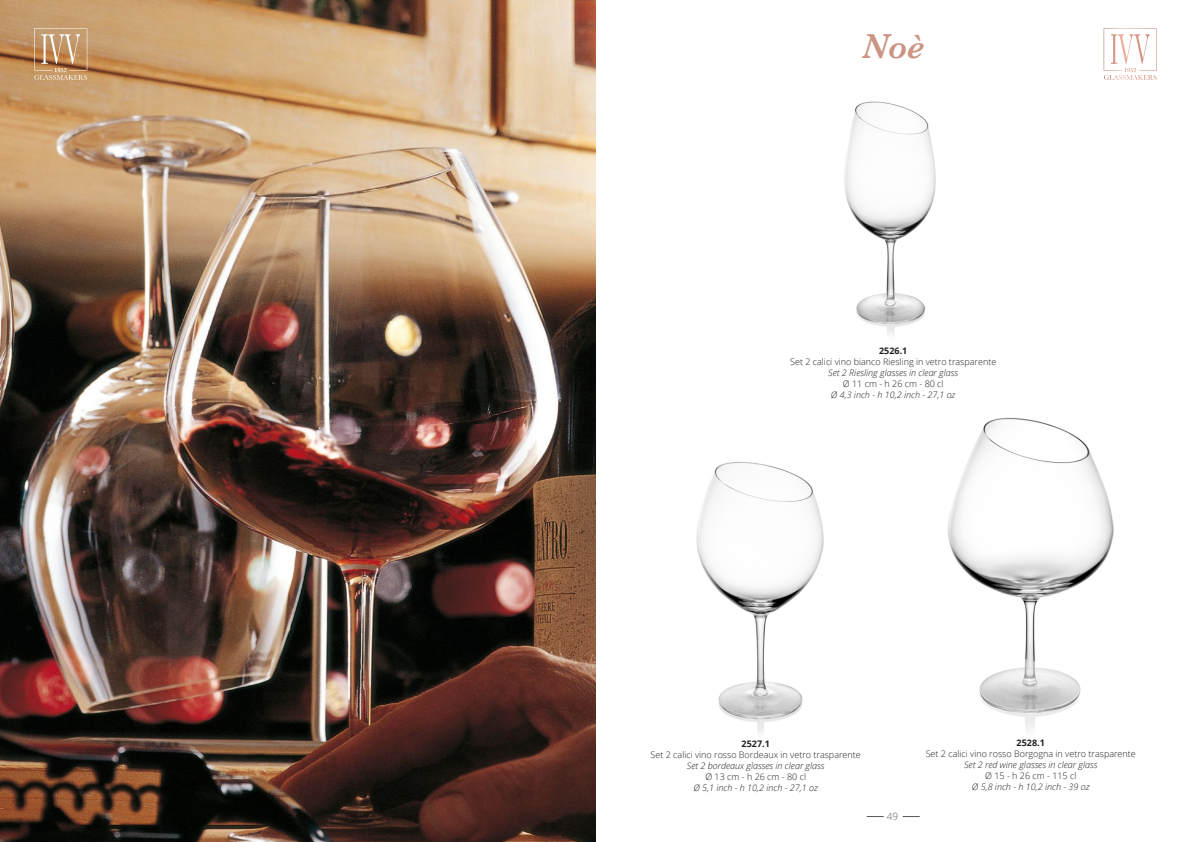
<style>
.page{position:relative;width:1191px;height:842px;background:#fff}
.page>*{position:absolute;margin:0;border:0;box-sizing:border-box;transform-origin:0 0}
.t1{font:italic 600 36px "Baskerville";color:#cc9482}
.t2{font:300 10px "Open Sans";color:#57585a}
.t3{font:300 9px "Open Sans";color:#231f20}
.t4{font:italic 300 9px "Open Sans";color:#231f20}
.t5{font:700 9px "Open Sans";color:#231f20}
</style>
<div class="page">
<svg style="left:866px;top:816px;width:17px;height:1px"></svg>
<svg style="left:902px;top:816px;width:17px;height:1px"></svg>
<svg style="left:1103px;top:28px;width:54px;height:44px"></svg>
<img style="left:947px;top:417px;width:167px;height:312px">
<img style="left:696px;top:461px;width:128px;height:272px">
<img style="left:844px;top:101px;width:92px;height:234px">
<img style="left:0;top:0;width:595px;height:842px">
<svg style="left:34px;top:28px;width:53px;height:52px;background:#c59c73"></svg>
<p class="t1" style="left:862px;top:22px;width:64px">Noè</p>
<p class="t5" style="left:879px;top:344px;width:30px">2526.1</p>
<p class="t3" style="left:790px;top:356px;width:208px">Set 2 calici vino bianco Riesling in vetro trasparente</p>
<p class="t4" style="left:828px;top:367px;width:131px">Set 2 Riesling glasses in clear glass</p>
<p class="t3" style="left:843px;top:378px;width:102px">Ø 11 cm - h 26 cm - 80 cl</p>
<p class="t4" style="left:831px;top:389px;width:126px">Ø 4,3 inch - h 10,2 inch - 27,1 oz</p>
<p class="t5" style="left:741px;top:737px;width:30px">2527.1</p>
<p class="t3" style="left:650px;top:748px;width:212px">Set 2 calici vino rosso Bordeaux in vetro trasparente</p>
<p class="t4" style="left:687px;top:759px;width:139px">Set 2 bordeaux glasses in clear glass</p>
<p class="t3" style="left:705px;top:770px;width:102px">Ø 13 cm - h 26 cm - 80 cl</p>
<p class="t4" style="left:693px;top:781px;width:126px">Ø 5,1 inch - h 10,2 inch - 27,1 oz</p>
<p class="t2" style="left:887px;top:809px;width:13px">49</p>
<p class="t5" style="left:1016px;top:737px;width:30px">2528.1</p>
<p class="t3" style="left:925px;top:748px;width:212px">Set 2 calici vino rosso Borgogna in vetro trasparente</p>
<p class="t4" style="left:964px;top:759px;width:135px">Set 2 red wine glasses in clear glass</p>
<p class="t3" style="left:985px;top:770px;width:93px">Ø 15 - h 26 cm - 115 cl</p>
<p class="t4" style="left:972px;top:781px;width:119px">Ø 5,8 inch - h 10,2 inch - 39 oz</p>
</div>
